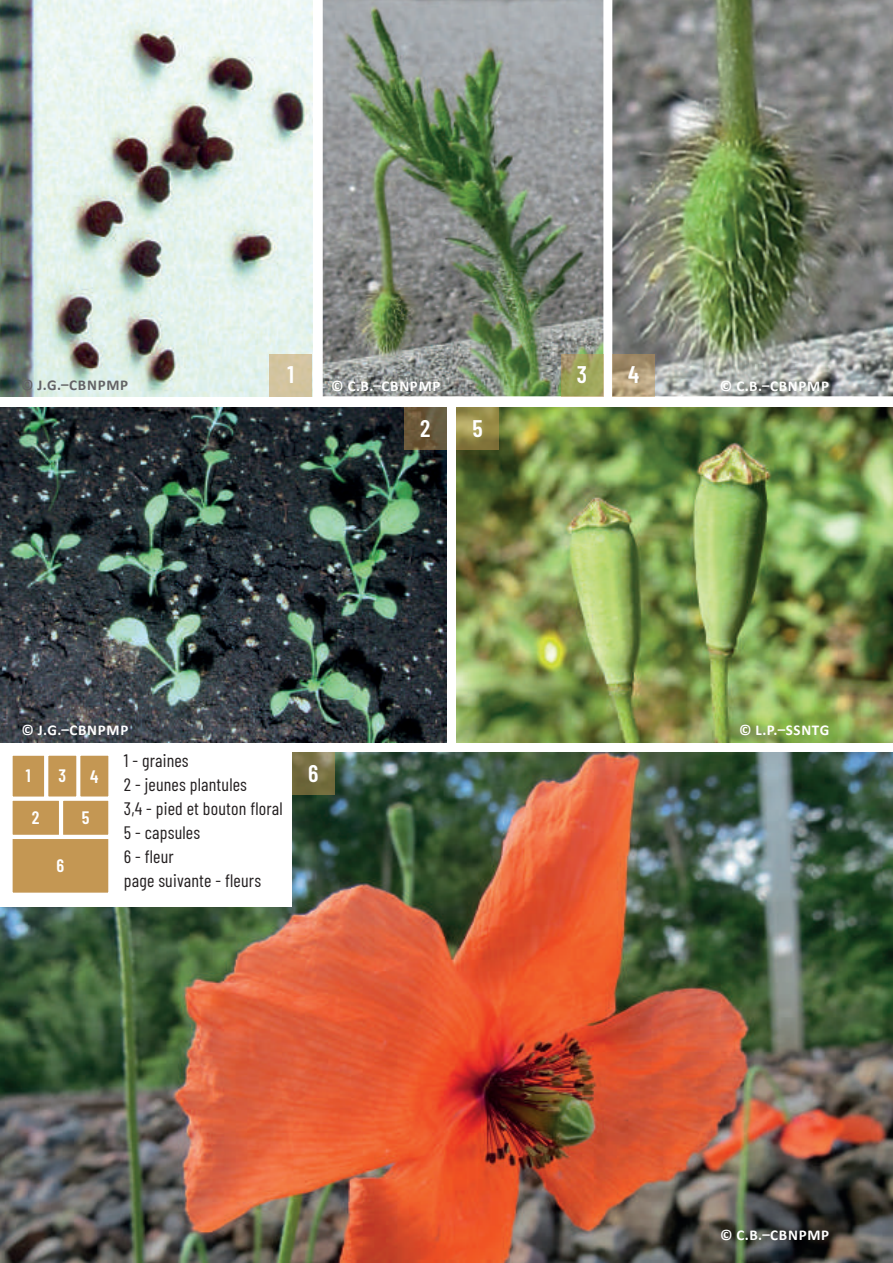
<style>
.page{position:relative;width:893px;height:1263px;background:#fff}
.page>*{position:absolute;margin:0;border:0;box-sizing:border-box;transform-origin:0 0}
.t1{font:600 24px "Barlow Condensed";color:#fff}
.t2{font:18px/24px "Barlow Condensed";letter-spacing:.01em;color:#231f20}
.t3{font:600 18px "Barlow Condensed";color:#fff}
.t4{font:700 15px "Calibri";letter-spacing:.05em;color:#fff}
.t5{font:700 15px "Calibri";letter-spacing:.05em;color:#636366}
</style>
<div class="page">
<img style="left:0;top:0;width:312px;height:396px">
<img style="left:323px;top:0;width:280px;height:396px">
<img style="left:612px;top:0;width:281px;height:396px">
<img style="left:0;top:753px;width:893px;height:510px">
<img style="left:0;top:407px;width:446px;height:335px">
<img style="left:456px;top:407px;width:437px;height:335px">
<div style="left:0;top:745px;width:292px;height:161px;background:#fff"></div>
<div style="left:10px;top:753px;width:37px;height:47px;background:#c49753;border:3px solid #fff"></div>
<div style="left:45px;top:753px;width:34px;height:46px;background:#c49753;border:3px solid #fff"></div>
<div style="left:77px;top:753px;width:34px;height:46px;background:#c49753;border:3px solid #fff"></div>
<div style="left:10px;top:836px;width:101px;height:60px;background:#c49753;border:3px solid #fff"></div>
<div style="left:10px;top:798px;width:52px;height:40px;background:#c49753;border:3px solid #fff"></div>
<div style="left:60px;top:798px;width:51px;height:40px;background:#c49753;border:3px solid #fff"></div>
<div style="left:270px;top:354px;width:42px;height:42px;background:#d3c4a0"></div>
<svg style="left:404px;top:407px;width:42px;height:43px;fill:#685a3c"></svg>
<svg style="left:561px;top:354px;width:42px;height:42px;fill:#9fa55c"></svg>
<svg style="left:612px;top:354px;width:43px;height:42px"></svg>
<svg style="left:456px;top:407px;width:43px;height:43px"></svg>
<svg style="left:292px;top:753px;width:42px;height:42px;fill:#756e40"></svg>
<h1 class="t1" style="left:288px;top:358px;width:8px">1</h1>
<h1 class="t1" style="left:577px;top:358px;width:12px">3</h1>
<h1 class="t1" style="left:628px;top:358px;width:13px">4</h1>
<p class="t5" style="left:21px;top:374px;width:109px">© J.G.–CBNPMP</p>
<p class="t4" style="left:720px;top:375px;width:111px">© C.B.–CBNPMP</p>
<p class="t4" style="left:331px;top:375px;width:111px">© C.B.–CBNPMP</p>
<h1 class="t1" style="left:420px;top:411px;width:12px">2</h1>
<h1 class="t1" style="left:473px;top:411px;width:12px">5</h1>
<p class="t4" style="left:21px;top:720px;width:109px">© J.G.–CBNPMP</p>
<p class="t4" style="left:739px;top:719px;width:92px">© L.P.–SSNTG</p>
<p class="t3" style="left:26px;top:763px;width:6px">1</p>
<p class="t3" style="left:58px;top:763px;width:9px">3</p>
<p class="t3" style="left:90px;top:763px;width:10px">4</p>
<p class="t3" style="left:32px;top:805px;width:9px">2</p>
<p class="t3" style="left:82px;top:805px;width:9px">5</p>
<p class="t3" style="left:57px;top:853px;width:9px">6</p>
<p class="t2" style="left:124px;top:747px;width:160px">1 - graines<br>2 - jeunes plantules<br>3,4 - pied et bouton floral<br>5 - capsules<br>6 - fleur<br>page suivante - fleurs</p>
<h1 class="t1" style="left:308px;top:757px;width:12px">6</h1>
<p class="t4" style="left:720px;top:1224px;width:111px">© C.B.–CBNPMP</p>
</div>
